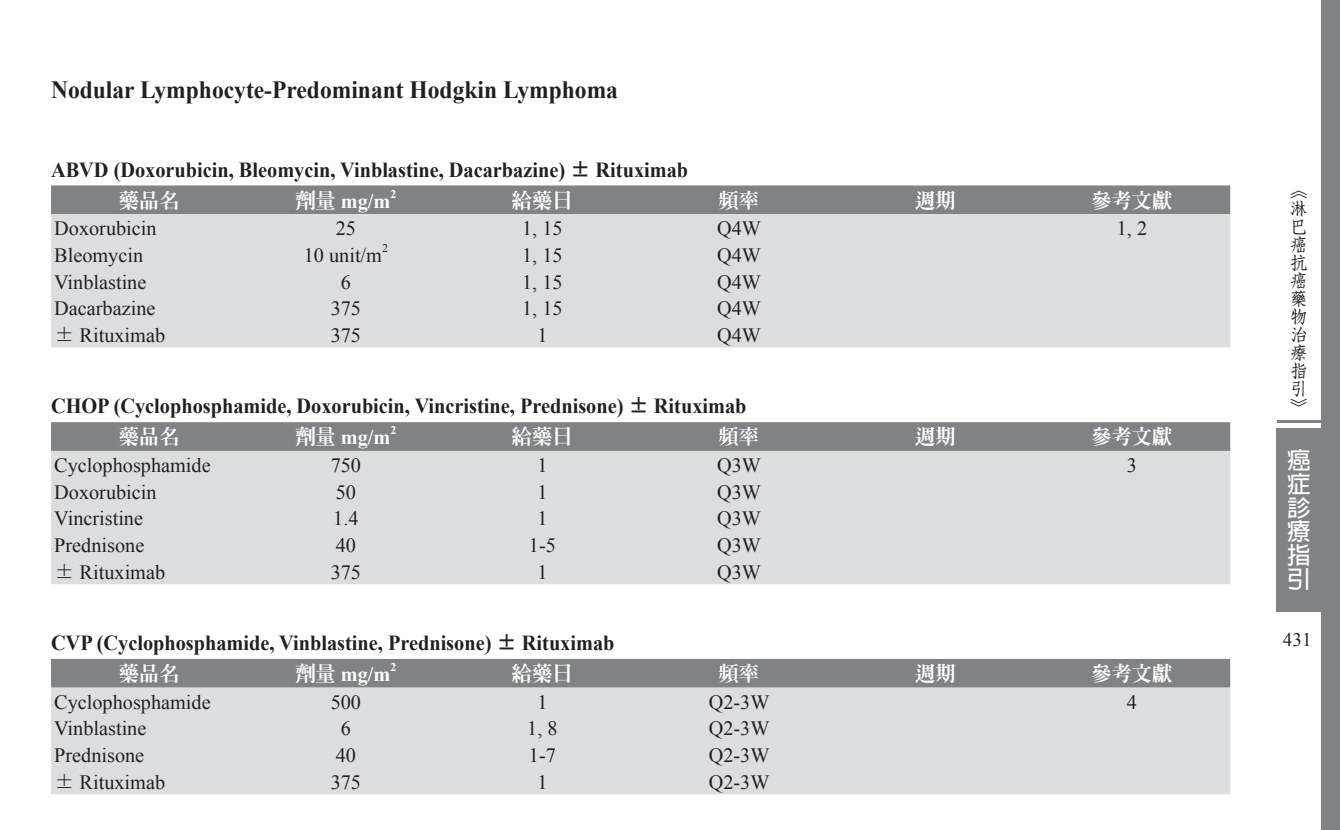
<style>
.page{position:relative;width:1340px;height:830px;background:#fff}
.page>*{position:absolute;margin:0;border:0;box-sizing:border-box;transform-origin:0 0}
.t1{font:700 24.75px "Times New Roman";color:#231f20;scale:.95 1}
.t2{font:700 23.62px/23.6px "AR Hei B5";color:#fff;text-align:justify}
.t3{font:700 21.38px "Times New Roman";color:#231f20;scale:.95 1}
.t4{font:20.25px "Times New Roman";color:#231f20}
.t5{font:800 20.25px "AR Ming B5";color:#fff}
.t6{font:700 20.25px "Times New Roman";color:#fff}
.t7{font:19.12px "Times New Roman";color:#231f20}
.t8{font:18px/18px "DF Fang Song Std W6";color:#231f20}
.t9{font:700 11.7px "Times New Roman";color:#fff}
.t10{font:11.7px "Times New Roman";color:#231f20}
.s1{font-family:"AR Ming B5";font-weight:800}
.s2{font-family:"AR Ming B5";font-weight:300}
</style>
<div class="page">
<div style="left:1320px;top:0;width:19px;height:829px;background:#808285"></div>
<div style="left:1276px;top:427px;width:47px;height:184px;background:#808285"></div>
<hr style="left:1276px;top:420px;width:47px;height:3px;background:#808285">
<div style="left:51px;top:185px;width:1179px;height:29px;background:#808285"></div>
<div style="left:51px;top:214px;width:1179px;height:133px;background:#dcdddf"></div>
<div style="left:51px;top:422px;width:1179px;height:28px;background:#808285"></div>
<div style="left:51px;top:450px;width:1179px;height:134px;background:#dcdddf"></div>
<div style="left:51px;top:658px;width:1179px;height:29px;background:#808285"></div>
<div style="left:51px;top:687px;width:1179px;height:106px;background:#dcdddf"></div>
<p class="t1" style="left:51px;top:73px;width:598px">Nodular Lymphocyte-Predominant Hodgkin Lymphoma</p>
<p class="t3" style="left:51px;top:154px;width:672px">ABVD (Doxorubicin, Bleomycin, Vinblastine, Dacarbazine) <span class="s1">±</span> Rituximab</p>
<p class="t5" style="left:119px;top:190px;width:62px">藥品名</p>
<p class="t6" style="left:295px;top:187px;width:97px"><span class="s1">劑量</span> mg/m</p>
<p class="t9" style="left:390px;top:185px;width:7px">2</p>
<p class="t5" style="left:512px;top:190px;width:62px">給藥日</p>
<p class="t5" style="left:718px;top:190px;width:42px">頻率</p>
<p class="t5" style="left:915px;top:190px;width:42px">週期</p>
<p class="t5" style="left:1091px;top:190px;width:82px">參考文獻</p>
<p class="t4" style="left:54px;top:215px;width:104px">Doxorubicin</p>
<p class="t4" style="left:336px;top:215px;width:22px">25</p>
<p class="t4" style="left:522px;top:215px;width:42px">1, 15</p>
<p class="t4" style="left:717px;top:215px;width:45px">Q4W</p>
<p class="t4" style="left:1116px;top:215px;width:32px">1, 2</p>
<p class="t4" style="left:54px;top:241px;width:90px">Bleomycin</p>
<p class="t4" style="left:304px;top:241px;width:80px">10 unit/m</p>
<p class="t10" style="left:382px;top:240px;width:7px">2</p>
<p class="t4" style="left:522px;top:241px;width:42px">1, 15</p>
<p class="t4" style="left:717px;top:241px;width:45px">Q4W</p>
<p class="t4" style="left:54px;top:268px;width:94px">Vinblastine</p>
<p class="t4" style="left:341px;top:268px;width:12px">6</p>
<p class="t4" style="left:522px;top:268px;width:42px">1, 15</p>
<p class="t4" style="left:717px;top:268px;width:45px">Q4W</p>
<p class="t4" style="left:54px;top:294px;width:103px">Dacarbazine</p>
<p class="t4" style="left:331px;top:294px;width:32px">375</p>
<p class="t4" style="left:522px;top:294px;width:42px">1, 15</p>
<p class="t4" style="left:717px;top:294px;width:45px">Q4W</p>
<p class="t4" style="left:54px;top:321px;width:112px"><span class="s2">±</span> Rituximab</p>
<p class="t4" style="left:331px;top:321px;width:32px">375</p>
<p class="t4" style="left:537px;top:321px;width:12px">1</p>
<p class="t4" style="left:717px;top:321px;width:45px">Q4W</p>
<p class="t3" style="left:51px;top:391px;width:733px">CHOP (Cyclophosphamide, Doxorubicin, Vincristine, Prednisone) <span class="s1">±</span> Rituximab</p>
<p class="t5" style="left:119px;top:426px;width:62px">藥品名</p>
<p class="t6" style="left:295px;top:423px;width:97px"><span class="s1">劑量</span> mg/m</p>
<p class="t9" style="left:390px;top:422px;width:7px">2</p>
<p class="t5" style="left:512px;top:426px;width:62px">給藥日</p>
<p class="t5" style="left:718px;top:426px;width:42px">頻率</p>
<p class="t5" style="left:915px;top:426px;width:42px">週期</p>
<p class="t5" style="left:1091px;top:426px;width:82px">參考文獻</p>
<p class="t4" style="left:54px;top:451px;width:158px">Cyclophosphamide</p>
<p class="t4" style="left:331px;top:451px;width:32px">750</p>
<p class="t4" style="left:537px;top:451px;width:12px">1</p>
<p class="t4" style="left:717px;top:451px;width:45px">Q3W</p>
<p class="t4" style="left:1126px;top:451px;width:12px">3</p>
<p class="t4" style="left:54px;top:478px;width:104px">Doxorubicin</p>
<p class="t4" style="left:336px;top:478px;width:22px">50</p>
<p class="t4" style="left:537px;top:478px;width:12px">1</p>
<p class="t4" style="left:717px;top:478px;width:45px">Q3W</p>
<p class="t4" style="left:54px;top:504px;width:90px">Vincristine</p>
<p class="t4" style="left:333px;top:504px;width:27px">1.4</p>
<p class="t4" style="left:537px;top:504px;width:12px">1</p>
<p class="t4" style="left:717px;top:504px;width:45px">Q3W</p>
<p class="t4" style="left:54px;top:531px;width:91px">Prednisone</p>
<p class="t4" style="left:336px;top:531px;width:22px">40</p>
<p class="t4" style="left:529px;top:531px;width:28px">1-5</p>
<p class="t4" style="left:717px;top:531px;width:45px">Q3W</p>
<p class="t4" style="left:54px;top:558px;width:112px"><span class="s2">±</span> Rituximab</p>
<p class="t4" style="left:331px;top:558px;width:32px">375</p>
<p class="t4" style="left:537px;top:558px;width:12px">1</p>
<p class="t4" style="left:717px;top:558px;width:45px">Q3W</p>
<p class="t3" style="left:51px;top:627px;width:594px">CVP (Cyclophosphamide, Vinblastine, Prednisone) <span class="s1">±</span> Rituximab</p>
<p class="t5" style="left:119px;top:662px;width:62px">藥品名</p>
<p class="t6" style="left:295px;top:660px;width:97px"><span class="s1">劑量</span> mg/m</p>
<p class="t9" style="left:390px;top:658px;width:7px">2</p>
<p class="t5" style="left:512px;top:662px;width:62px">給藥日</p>
<p class="t5" style="left:718px;top:662px;width:42px">頻率</p>
<p class="t5" style="left:915px;top:662px;width:42px">週期</p>
<p class="t5" style="left:1091px;top:662px;width:83px">參考文獻</p>
<p class="t4" style="left:54px;top:688px;width:158px">Cyclophosphamide</p>
<p class="t4" style="left:331px;top:688px;width:32px">500</p>
<p class="t4" style="left:537px;top:688px;width:12px">1</p>
<p class="t4" style="left:708px;top:688px;width:62px">Q2-3W</p>
<p class="t4" style="left:1126px;top:688px;width:12px">4</p>
<p class="t4" style="left:54px;top:714px;width:94px">Vinblastine</p>
<p class="t4" style="left:341px;top:714px;width:12px">6</p>
<p class="t4" style="left:527px;top:714px;width:32px">1, 8</p>
<p class="t4" style="left:708px;top:714px;width:62px">Q2-3W</p>
<p class="t4" style="left:54px;top:741px;width:91px">Prednisone</p>
<p class="t4" style="left:336px;top:741px;width:22px">40</p>
<p class="t4" style="left:529px;top:741px;width:28px">1-7</p>
<p class="t4" style="left:708px;top:741px;width:62px">Q2-3W</p>
<p class="t4" style="left:54px;top:767px;width:112px"><span class="s2">±</span> Rituximab</p>
<p class="t4" style="left:331px;top:767px;width:32px">375</p>
<p class="t4" style="left:537px;top:767px;width:12px">1</p>
<p class="t4" style="left:708px;top:767px;width:62px">Q2-3W</p>
<p class="t8" style="left:1289px;top:181px;width:19px">︽淋巴癌抗癌藥物治療指引︾</p>
<p class="t2" style="left:1286px;top:448px;width:24px">癌症診療指引</p>
<p class="t7" style="left:1282px;top:626px;width:30px">431</p>
</div>
